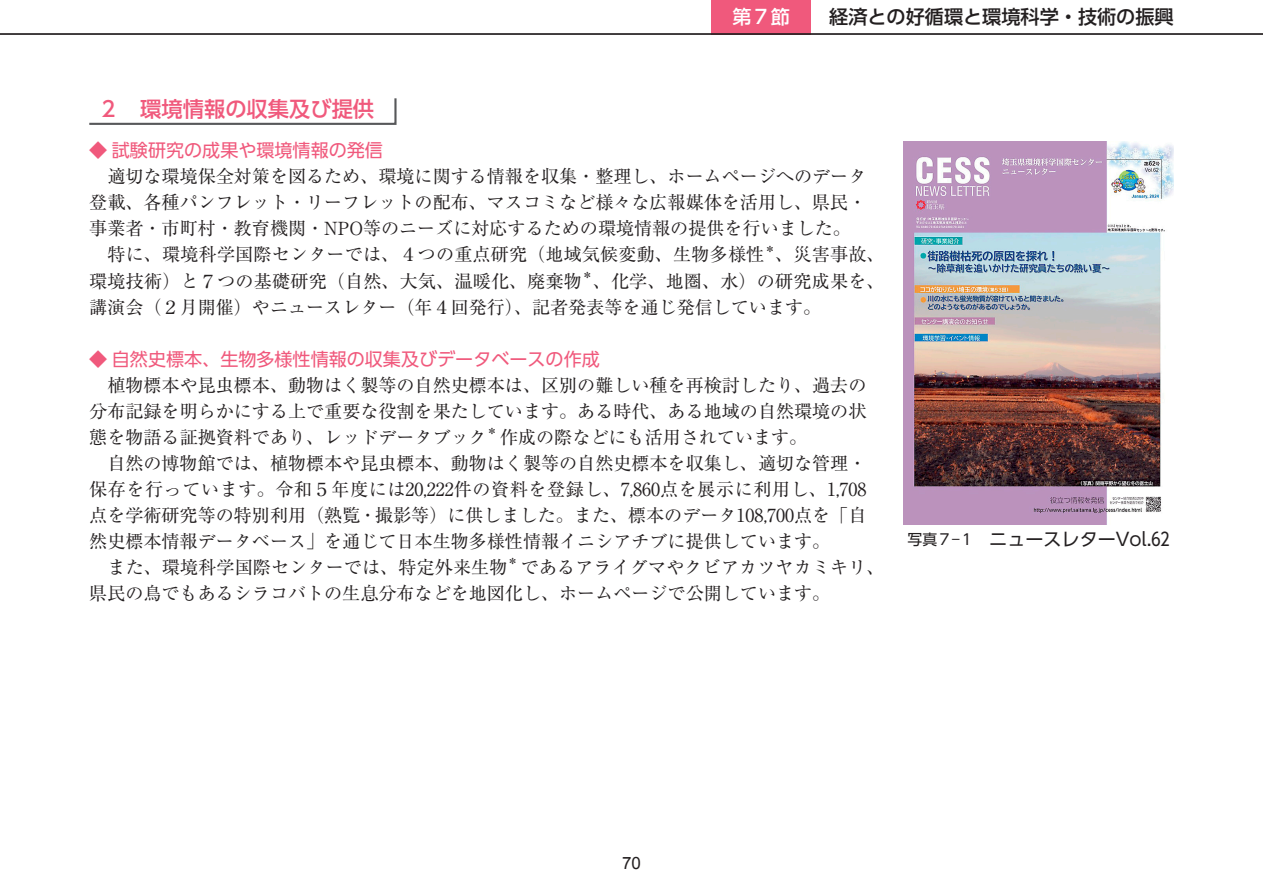
<style>
.page{position:relative;width:1263px;height:893px;background:#fff}
.page>*{position:absolute;margin:0;border:0;box-sizing:border-box;transform-origin:0 0}
.t1{font:500 21.3px "UD Shin Go Pro";color:#f0597c}
.t2{font:500 19.2px "UD Shin Go Pro";color:#231f20}
.t3{font:500 19.2px "UD Shin Go Pro";color:#fff}
.t4{font:18px/26.1px "Ryumin Pro";color:#231f20}
.t5{font:18px "UD Shin Go Pro";color:#f0597c}
.t6{font:18px "UD Shin Go Pro";color:#231f20}
.t7{font:16.95px "Arial";color:#231f20}
.t8{font:10.5px "Ryumin Pro";color:#231f20}
.s1{font-size:14.85px}
</style>
<div class="page">
<div style="left:711px;top:0;width:100px;height:34px;background:#f0597c"></div>
<hr style="left:0;top:33px;width:1263px;height:2px;background:#231f20">
<svg style="left:89px;top:98px;width:308px;height:27px"></svg>
<img style="left:903px;top:141px;width:270px;height:383px">
<p class="t3" style="left:732px;top:1px;width:59px">第７節</p>
<p class="t2" style="left:829px;top:1px;width:346px">経済との好循環と環境科学・技術の振興</p>
<p class="t1" style="left:98px;top:92px;width:278px">２　環境情報の収集及び提供</p>
<p class="t5" style="left:89px;top:136px;width:295px">◆ 試験研究の成果や環境情報の発信</p>
<p class="t4" style="left:89px;top:162px;width:779px">　適切な環境保全対策を図るため、環境に関する情報を収集・整理し、ホームページへのデータ登載、各種パンフレット・リーフレットの配布、マスコミなど様々な広報媒体を活用し、県民・事業者・市町村・教育機関・NPO等のニーズに対応するための環境情報の提供を行いました。　特に、環境科学国際センターでは、４つの重点研究（地域気候変動、生物多様性</p>
<p class="t8" style="left:765px;top:240px;width:12px">＊</p>
<p class="t4" style="left:775px;top:240px;width:111px">、災害事故、</p>
<p class="t4" style="left:89px;top:266px;width:494px">環境技術）と７つの基礎研究（自然、大気、温暖化、廃棄物</p>
<p class="t8" style="left:582px;top:266px;width:12px">＊</p>
<p class="t4" style="left:89px;top:267px;width:797px;text-indent:503px">、化学、地圏、水）の研究成果を、講演会（２月開催）やニュースレター（年４回発行）、記者発表等を通じ発信しています。</p>
<p class="t5" style="left:89px;top:344px;width:512px">◆ 自然史標本、生物多様性情報の収集及びデータベースの作成</p>
<p class="t4" style="left:89px;top:371px;width:779px;text-align:justify">　植物標本や昆虫標本、動物はく製等の自然史標本は、区別の難しい種を再検討したり、過去の分布記録を明らかにする上で重要な役割を果たしています。ある時代、ある地域の自然環境の状態を物語る証拠資料であり、レッドデータブック</p>
<p class="t8" style="left:487px;top:423px;width:12px">＊</p>
<p class="t4" style="left:89px;top:423px;width:779px;text-indent:411px">作成の際などにも活用されています。<br>　自然の博物館では、植物標本や昆虫標本、動物はく製等の自然史標本を収集し、適切な管理・保存を行っています。令和５年度には２０,２２２件の資料を登録し、７,８６０点を展示に利用し、１,７０８点を学術研究等の特別利用（熟覧・撮影等）に供しました。また、標本のデータ１０８,７００点を「自然史標本情報データベース」を通じて日本生物多様性情報イニシアチブに提供しています。<br>　また、環境科学国際センターでは、特定外来生物</p>
<p class="t8" style="left:507px;top:553px;width:12px">＊</p>
<p class="t4" style="left:89px;top:553px;width:797px;text-indent:431px">であるアライグマやクビアカツヤカミキリ、県民の鳥でもあるシラコバトの生息分布などを地図化し、ホームページで公開しています。</p>
<p class="t6" style="left:907px;top:525px;width:264px"><span class="s1">写真７―１　</span>ニュースレターVol.６２</p>
<p class="t7" style="left:622px;top:852px;width:20px">70</p>
</div>
